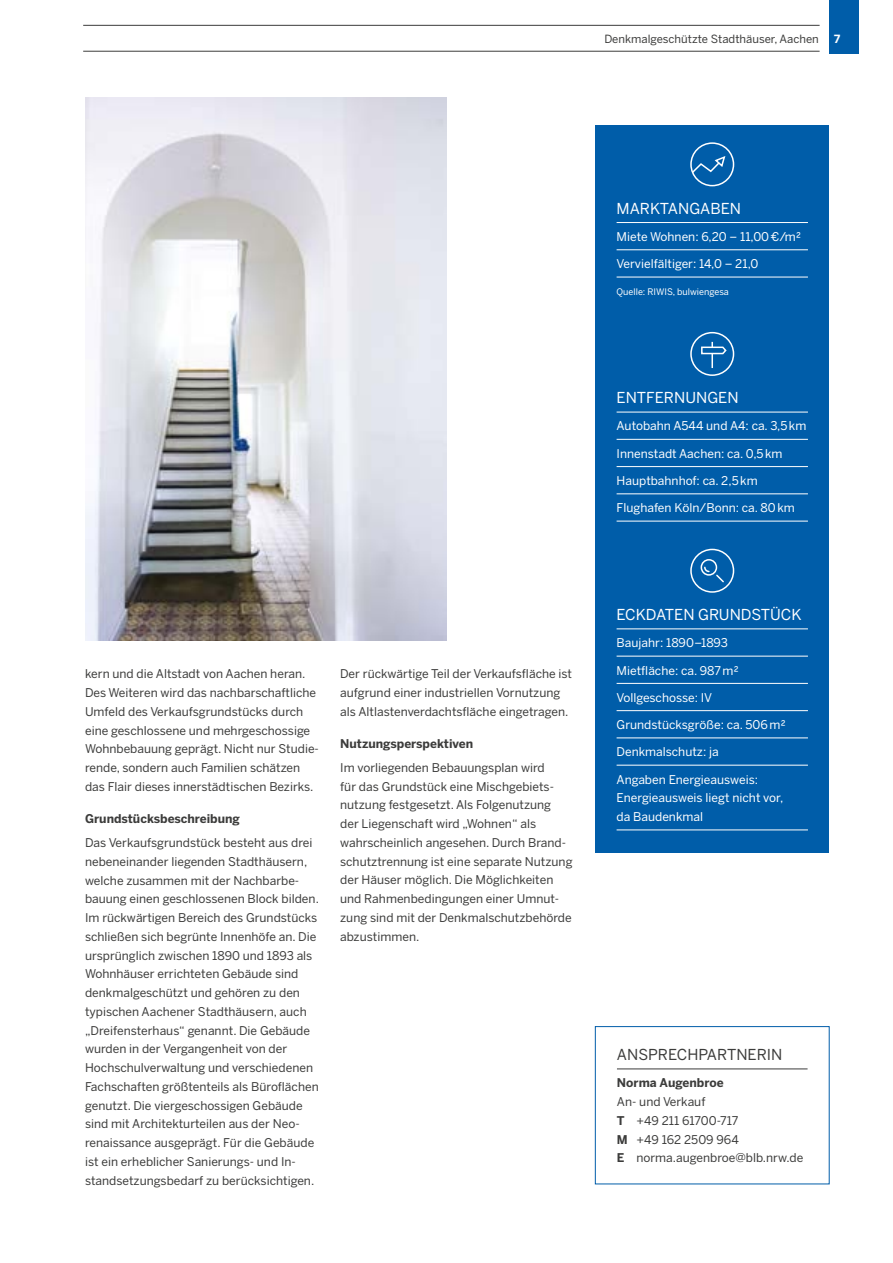
<style>
.page{position:relative;width:893px;height:1263px;background:#fff}
.page>*{position:absolute;margin:0;border:0;box-sizing:border-box;transform-origin:0 0}
.t1{font:15px "Benton Sans";color:#fff}
.t2{font:15px "Benton Sans";color:#3c3c3b}
.t3{font:12px/18.8px "Benton Sans";color:#3c3c3b}
.t4{font:12px/18.8px "Benton Sans";color:#fff}
.t5{font:700 12px "Benton Sans";color:#3c3c3b}
.t6{font:11.25px "Benton Sans";color:#3c3c3b}
.t7{font:700 11.25px "Benton Sans";color:#fff}
.t8{font:9px "Benton Sans";color:#fff}
.s1{font-weight:700}
</style>
<div class="page">
<div style="left:829px;top:0;width:30px;height:54px;background:#005da9"></div>
<hr style="left:83px;top:25px;width:737px;height:1px;background:#3c3c3b">
<hr style="left:83px;top:51px;width:737px;height:1px;background:#3c3c3b">
<img style="left:85px;top:97px;width:361px;height:544px">
<hr style="left:617px;top:1068px;width:190px;height:1px;background:#3c3c3b">
<div style="left:595px;top:1026px;width:235px;height:158px;border:1px solid #005da9"></div>
<div style="left:595px;top:125px;width:234px;height:728px;background:#005da9"></div>
<hr style="left:617px;top:222px;width:191px;height:1px;background:#fff">
<hr style="left:617px;top:249px;width:191px;height:1px;background:#fff">
<hr style="left:617px;top:277px;width:191px;height:1px;background:#fff">
<hr style="left:617px;top:412px;width:191px;height:1px;background:#fff">
<hr style="left:617px;top:439px;width:191px;height:1px;background:#fff">
<hr style="left:617px;top:466px;width:191px;height:1px;background:#fff">
<hr style="left:617px;top:493px;width:191px;height:1px;background:#fff">
<hr style="left:617px;top:521px;width:191px;height:1px;background:#fff">
<hr style="left:617px;top:628px;width:191px;height:1px;background:#fff">
<hr style="left:617px;top:656px;width:191px;height:1px;background:#fff">
<hr style="left:617px;top:683px;width:191px;height:1px;background:#fff">
<hr style="left:617px;top:710px;width:191px;height:1px;background:#fff">
<hr style="left:617px;top:737px;width:191px;height:1px;background:#fff">
<hr style="left:617px;top:765px;width:191px;height:1px;background:#fff">
<hr style="left:617px;top:829px;width:191px;height:1px;background:#fff">
<div style="left:690px;top:142px;width:44px;height:44px;border:2px solid #fff;border-radius:50%"></div>
<svg style="left:691px;top:155px;width:35px;height:19px"></svg>
<div style="left:690px;top:332px;width:44px;height:44px;border:2px solid #fff;border-radius:50%"></div>
<hr style="left:711px;top:342px;width:2px;height:26px;background:#fff">
<svg style="left:701px;top:346px;width:26px;height:9px"></svg>
<div style="left:690px;top:549px;width:44px;height:44px;border:2px solid #fff;border-radius:50%"></div>
<div style="left:701px;top:559px;width:16px;height:17px;border:2px solid #fff;border-radius:50%"></div>
<svg style="left:703px;top:566px;width:21px;height:17px"></svg>
<p class="t6" style="left:604px;top:32px;width:216px">Denkmalgeschützte Stadthäuser, Aachen</p>
<p class="t7" style="left:834px;top:32px;width:8px">7</p>
<p class="t3" style="left:85px;top:664px;width:235px">kern und die Altstadt von Aachen heran.<br>Des Weiteren wird das nachbarschaftliche Umfeld des Verkaufsgrundstücks durch eine geschlossene und mehrgeschossige Wohnbebauung geprägt. Nicht nur Studie&shy;rende, sondern auch Familien schätzen das Flair dieses innerstädtischen Bezirks.</p>
<p class="t5" style="left:85px;top:811px;width:156px">Grundstücksbeschreibung</p>
<p class="t3" style="left:85px;top:833px;width:235px">Das Verkaufsgrundstück besteht aus drei nebeneinander liegenden Stadthäusern, welche zusammen mit der Nachbarbe&shy;bauung einen geschlossenen Block bilden.<br>Im rückwärtigen Bereich des Grundstücks schließen sich begrünte Innenhöfe an. Die ursprünglich zwischen 1890 und 1893 als Wohnhäuser errichteten Gebäude sind denkmalgeschützt und gehören zu den typischen Aachener Stadthäusern, auch „Dreifensterhaus“ genannt. Die Gebäude wurden in der Vergangenheit von der Hochschulverwaltung und verschiedenen Fachschaften größtenteils als Büroflächen genutzt. Die viergeschossigen Gebäude sind mit Architekturteilen aus der Neo&shy;renaissance ausgeprägt. Für die Gebäude ist ein erheblicher Sanierungs- und In&shy;standsetzungsbedarf zu berücksichtigen.</p>
<p class="t3" style="left:340px;top:664px;width:233px">Der rückwärtige Teil der Verkaufsfläche ist aufgrund einer industriellen Vornutzung als Altlastenverdachtsfläche eingetragen.</p>
<p class="t5" style="left:340px;top:736px;width:134px">Nutzungsperspektiven</p>
<p class="t3" style="left:340px;top:758px;width:234px">Im vorliegenden Bebauungsplan wird<br>für das Grundstück eine Mischgebiets&shy;nutzung festgesetzt. Als Folgenutzung der Liegenschaft wird „Wohnen“ als wahrscheinlich angesehen. Durch Brand&shy;schutztrennung ist eine separate Nutzung der Häuser möglich. Die Möglichkeiten und Rahmenbedingungen einer Umnut&shy;zung sind mit der Denkmalschutzbehörde abzustimmen.</p>
<p class="t1" style="left:617px;top:199px;width:126px">MARKTANGABEN</p>
<p class="t4" style="left:617px;top:227px;width:186px">Miete Wohnen: 6,20 – 11,00€/m²</p>
<p class="t4" style="left:617px;top:254px;width:143px">Vervielfältiger: 14,0 – 21,0</p>
<p class="t8" style="left:617px;top:287px;width:114px">Quelle: RIWIS, bulwiengesa</p>
<p class="t1" style="left:617px;top:389px;width:124px">ENTFERNUNGEN</p>
<p class="t4" style="left:617px;top:417px;width:191px">Autobahn A544 und A4: ca. 3,5km</p>
<p class="t4" style="left:617px;top:444px;width:168px">Innenstadt Aachen: ca. 0,5km</p>
<p class="t4" style="left:617px;top:471px;width:143px">Hauptbahnhof: ca. 2,5km</p>
<p class="t4" style="left:617px;top:498px;width:180px">Flughafen Köln/Bonn: ca. 80km</p>
<p class="t1" style="left:617px;top:606px;width:186px">ECKDATEN GRUNDSTÜCK</p>
<p class="t4" style="left:617px;top:633px;width:113px">Baujahr: 1890–1893</p>
<p class="t4" style="left:617px;top:661px;width:124px">Mietfläche: ca. 987m²</p>
<p class="t4" style="left:617px;top:688px;width:97px">Vollgeschosse: IV</p>
<p class="t4" style="left:617px;top:715px;width:171px">Grundstücksgröße: ca. 506m²</p>
<p class="t4" style="left:617px;top:742px;width:104px">Denkmalschutz: ja</p>
<p class="t4" style="left:617px;top:770px;width:168px">Angaben Energieausweis:<br>Energieausweis liegt nicht vor, da Baudenkmal</p>
<p class="t2" style="left:617px;top:1046px;width:167px">ANSPRECHPARTNERIN</p>
<p class="t5" style="left:617px;top:1076px;width:108px">Norma Augenbroe</p>
<p class="t3" style="left:617px;top:1092px;width:188px">An- und Verkauf<br><span class="s1">T</span> +49 211 61700-717<br><span class="s1">M</span> +49 162 2509 964<br><span class="s1">E</span> norma.augenbroe@blb.nrw.de</p>
</div>
